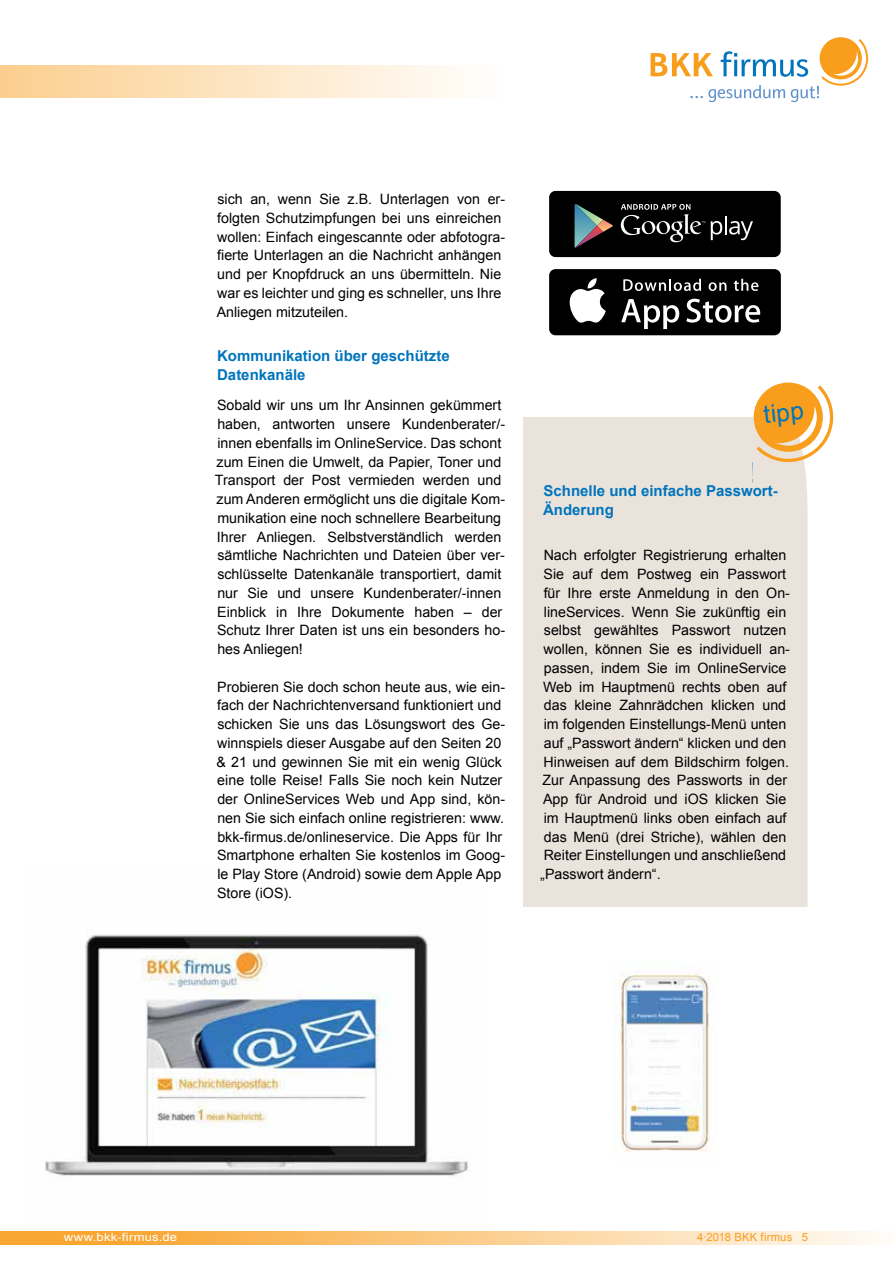
<style>
.page{position:relative;width:893px;height:1263px;background:#fff}
.page>*{position:absolute;margin:0;border:0;box-sizing:border-box;transform-origin:0 0}
.t1{font:24.45px "Arial";color:#0074bc}
.t2{font:700 15px/18.8px "Arial";color:#0074bc}
.t3{font:14.25px/18.8px "Arial";color:#000}
.t4{font:11.25px "Arial";letter-spacing:.015em;color:#fff;scale:1.16 1}
.t5{font:11.25px "Arial";letter-spacing:.015em;color:#f99d1c}
</style>
<div class="page">
<svg style="left:0;top:1231px;width:878px;height:13px;background:#fbca85"></svg>
<img style="left:45px;top:931px;width:424px;height:245px">
<div style="left:523px;top:417px;width:285px;height:490px;background:#e9e3dc"></div>
<div style="left:549px;top:269px;width:232px;height:66px;background:#000;border-radius:7px"></div>
<svg style="left:569px;top:278px;width:37px;height:45px"></svg>
<svg style="left:621px;top:299px;width:58px;height:30px"></svg>
<svg style="left:686px;top:299px;width:74px;height:24px"></svg>
<svg style="left:623px;top:279px;width:78px;height:12px"></svg>
<svg style="left:709px;top:282px;width:17px;height:9px"></svg>
<svg style="left:734px;top:279px;width:24px;height:12px"></svg>
<div style="left:549px;top:191px;width:232px;height:66px;background:#000;border-radius:7px"></div>
<svg style="left:575px;top:204px;width:38px;height:44px"></svg>
<svg style="left:711px;top:216px;width:42px;height:24px"></svg>
<svg style="left:621px;top:204px;width:84px;height:38px"></svg>
<svg style="left:754px;top:383px;width:79px;height:80px"></svg>
<img style="left:614px;top:972px;width:95px;height:180px">
<svg style="left:0;top:66px;width:651px;height:32px"></svg>
<svg style="left:651px;top:37px;width:217px;height:65px"></svg>
<p class="t3" style="left:217px;top:190px;width:290px">sich an, wenn Sie z.B. Unterlagen von er&shy;folgten Schutzimpfungen bei uns einreichen wollen: Einfach eingescannte oder abfotogra&shy;fierte Unterlagen an die Nachricht anhängen und per Knopfdruck an uns übermitteln. Nie war es leichter und ging es schneller, uns Ihre Anliegen mitzuteilen.</p>
<p class="t2" style="left:217px;top:347px;width:234px">Kommunikation über geschützte<br>Datenkanäle</p>
<p class="t3" style="left:215px;top:396px;width:292px">Sobald wir uns um Ihr Ansinnen gekümmert haben, antworten unsere Kundenberater/- innen ebenfalls im OnlineService. Das schont zum Einen die Umwelt, da Papier, Toner und Transport der Post vermieden werden und zum Anderen ermöglicht uns die digitale Kom&shy;munikation eine noch schnellere Bearbeitung Ihrer Anliegen. Selbstverständlich werden sämtliche Nachrichten und Dateien über ver&shy;schlüsselte Datenkanäle transportiert, damit nur Sie und unsere Kundenberater/-innen Einblick in Ihre Dokumente haben – der Schutz Ihrer Daten ist uns ein besonders ho&shy;hes Anliegen!</p>
<p class="t3" style="left:216px;top:677px;width:290px">Probieren Sie doch schon heute aus, wie ein&shy;fach der Nachrichtenversand funktioniert und schicken Sie uns das Lösungswort des Ge&shy;winnspiels dieser Ausgabe auf den Seiten 20 &amp; 21 und gewinnen Sie mit ein wenig Glück eine tolle Reise! Falls Sie noch kein Nutzer der OnlineServices Web und App sind, kön&shy;nen Sie sich einfach online registrieren: www. bkk-firmus.de/onlineservice. Die Apps für Ihr Smartphone erhalten Sie kostenlos im Goog&shy;le Play Store (Android) sowie dem Apple App Store (iOS).</p>
<h1 class="t1" style="left:762px;top:399px;width:42px;rotate:-6deg">tipp</h1>
<p class="t2" style="left:543px;top:482px;width:236px">Schnelle und einfache Passwort-<br>Änderung</p>
<p class="t3" style="left:540px;top:546px;width:251px">Nach erfolgter Registrierung erhalten Sie auf dem Postweg ein Passwort für Ihre erste Anmeldung in den On&shy;lineServices. Wenn Sie zukünftig ein selbst gewähltes Passwort nutzen wollen, können Sie es individuell an&shy;passen, indem Sie im OnlineService Web im Hauptmenü rechts oben auf das kleine Zahnrädchen klicken und im folgenden Einstellungs-Menü unten auf „Passwort ändern“ klicken und den Hinweisen auf dem Bildschirm folgen.<br>Zur Anpassung des Passworts in der App für Android und iOS klicken Sie im Hauptmenü links oben einfach auf das Menü (drei Striche), wählen den Reiter Einstellungen und anschließend „Passwort ändern“.</p>
<p class="t4" style="left:64px;top:1230px;width:99px">www.bkk-firmus.de</p>
<p class="t5" style="left:697px;top:1230px;width:112px">4·2018 BKK firmus 5</p>
</div>
